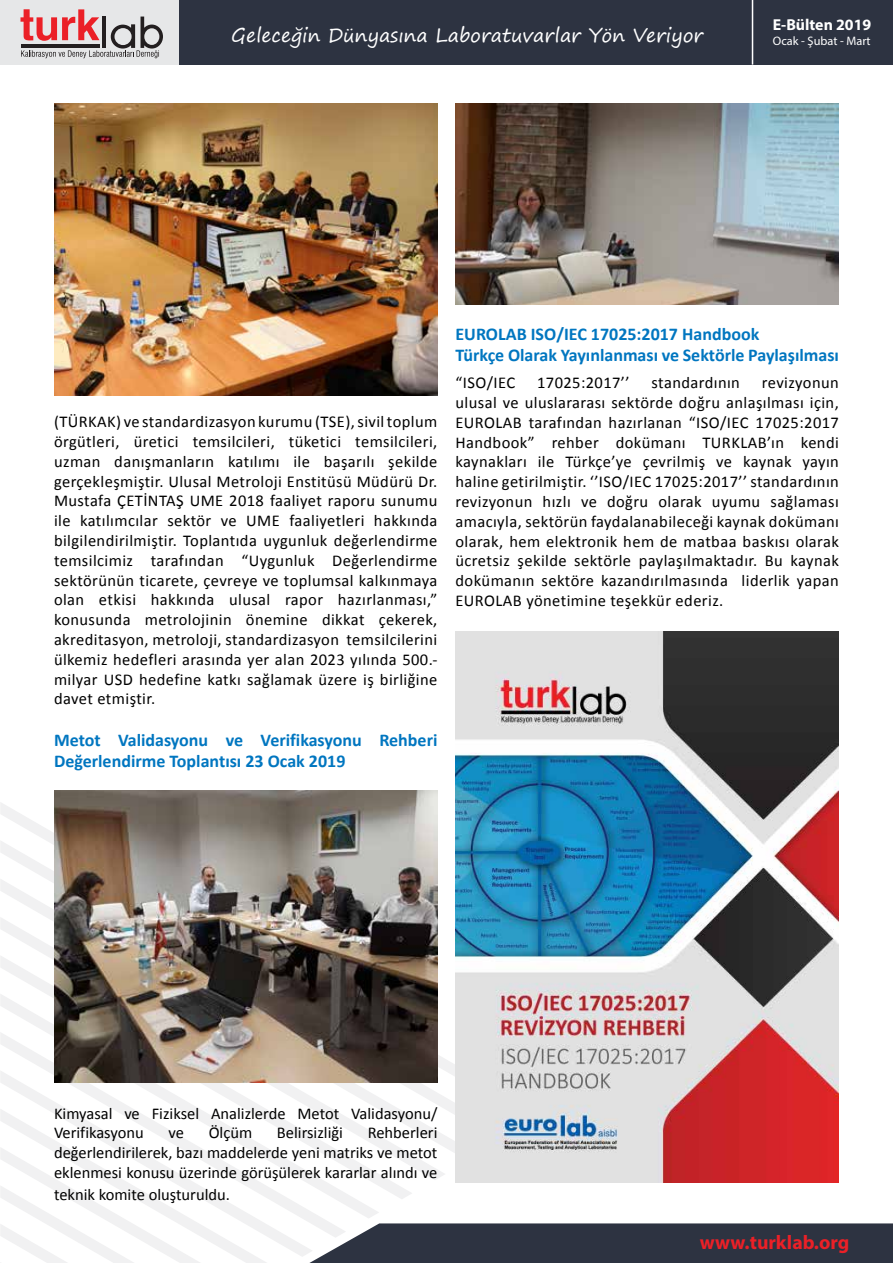
<style>
.page{position:relative;width:893px;height:1263px;background:#fff}
.page>*{position:absolute;margin:0;border:0;box-sizing:border-box;transform-origin:0 0}
.t1{font:700 19.8px "Myriad Pro";color:#eb2027}
.t2{font:19.2px "Segoe Print";color:#fff}
.t3{font:700 18px/21.6px "Calibri";color:#0076c0}
.t4{font:16.5px/19.8px "Calibri";color:#000;text-align:justify}
.t5{font:16.5px "Calibri";letter-spacing:.025em;color:#000}
.t6{font:700 15.9px "Myriad Pro";color:#fff}
.t7{font:12.3px "Myriad Pro";color:#fff}
</style>
<div class="page">
<div style="left:0;top:0;width:183px;height:65px;background:#e6e7e8"></div>
<div style="left:309px;top:1223px;width:584px;height:40px;background:#2d3341"></div>
<div style="left:179px;top:0;width:714px;height:65px;background:#2d3341"></div>
<svg style="left:21px;top:9px;width:142px;height:49px"></svg>
<svg style="left:38px;top:1257px;width:228px;height:6px"></svg>
<svg style="left:5px;top:1238px;width:308px;height:19px"></svg>
<svg style="left:0;top:1218px;width:346px;height:20px"></svg>
<svg style="left:4px;top:1199px;width:375px;height:19px"></svg>
<svg style="left:0;top:1180px;width:412px;height:19px"></svg>
<svg style="left:4px;top:1161px;width:441px;height:19px"></svg>
<svg style="left:0;top:1142px;width:455px;height:19px"></svg>
<svg style="left:5px;top:1123px;width:450px;height:19px"></svg>
<svg style="left:0;top:802px;width:455px;height:321px"></svg>
<hr style="left:752px;top:0;width:1px;height:65px;background:#fff">
<img style="left:54px;top:103px;width:383px;height:292px">
<img style="left:455px;top:103px;width:384px;height:201px">
<img style="left:54px;top:791px;width:383px;height:292px">
<img style="left:455px;top:631px;width:384px;height:551px">
<p class="t2" style="left:231px;top:18px;width:474px">Geleceğin Dünyasına Laboratuvarlar Yön Veriyor</p>
<p class="t6" style="left:773px;top:14px;width:100px">E-Bülten 2019</p>
<p class="t7" style="left:773px;top:33px;width:99px">Ocak - Şubat - Mart</p>
<p class="t4" style="left:54px;top:412px;width:385px">(TÜRKAK) ve standardizasyon kurumu (TSE), sivil toplum örgütleri, üretici temsilcileri, tüketici temsilcileri, uzman danışmanların katılımı ile başarılı şekilde gerçekleşmiştir. Ulusal Metroloji Enstitüsü Müdürü Dr.<br>Mustafa ÇETİNTAŞ UME 2018 faaliyet raporu sunumu ile katılımcılar sektör ve UME faaliyetleri hakkında bilgilendirilmiştir. Toplantıda uygunluk değerlendirme temsilcimiz tarafından “Uygunluk Değerlendirme sektörünün ticarete, çevreye ve toplumsal kalkınmaya olan etkisi hakkında ulusal rapor hazırlanması,” konusunda metrolojinin önemine dikkat çekerek, akreditasyon, metroloji, standardizasyon temsilcilerini ülkemiz hedefleri arasında yer alan 2023 yılında 500.- milyar USD hedefine katkı sağlamak üzere iş birliğine davet etmiştir.</p>
<p class="t3" style="left:54px;top:729px;width:385px">Metot Validasyonu ve Verifikasyonu Rehberi<br>Değerlendirme Toplantısı 23 Ocak 2019</p>
<p class="t3" style="left:455px;top:323px;width:385px">EUROLAB ISO/IEC 17025:2017 Handbook<br>Türkçe Olarak Yayınlanması ve Sektörle Paylaşılması</p>
<p class="t4" style="left:455px;top:373px;width:61px">“ISO/IEC</p>
<p class="t5" style="left:537px;top:372px;width:94px">17025:2017’’</p>
<p class="t5" style="left:652px;top:372px;width:90px">standardının</p>
<p class="t4" style="left:455px;top:373px;width:385px;text-indent:306px">revizyonun ulusal ve uluslararası sektörde doğru anlaşılması için, EUROLAB tarafından hazırlanan “ISO/IEC 17025:2017<br>Handbook” rehber dokümanı TURKLAB’ın kendi kaynakları ile Türkçe’ye çevrilmiş ve kaynak yayın haline getirilmiştir. ‘’ISO/IEC 17025:2017’’ standardının revizyonun hızlı ve doğru olarak uyumu sağlaması amacıyla, sektörün faydalanabileceği kaynak dokümanı olarak, hem elektronik hem de matbaa baskısı olarak ücretsiz şekilde sektörle paylaşılmaktadır. Bu kaynak dokümanın sektöre kazandırılmasında liderlik yapan EUROLAB yönetimine teşekkür ederiz.</p>
<p class="t4" style="left:54px;top:1103px;width:385px">Kimyasal ve Fiziksel Analizlerde Metot Validasyonu/<br>Verifikasyonu</p>
<p class="t4" style="left:168px;top:1123px;width:17px">ve</p>
<p class="t4" style="left:209px;top:1123px;width:45px">Ölçüm</p>
<p class="t4" style="left:277px;top:1123px;width:68px">Belirsizliği</p>
<p class="t4" style="left:54px;top:1123px;width:385px;text-indent:314px">Rehberleri değerlendirilerek, bazı maddelerde yeni matriks ve metot eklenmesi konusu üzerinde görüşülerek kararlar alındı ve</p>
<p class="t4" style="left:54px;top:1184px;width:177px">teknik komite oluşturuldu.</p>
<p class="t1" style="left:700px;top:1229px;width:151px">www.turklab.org</p>
</div>
